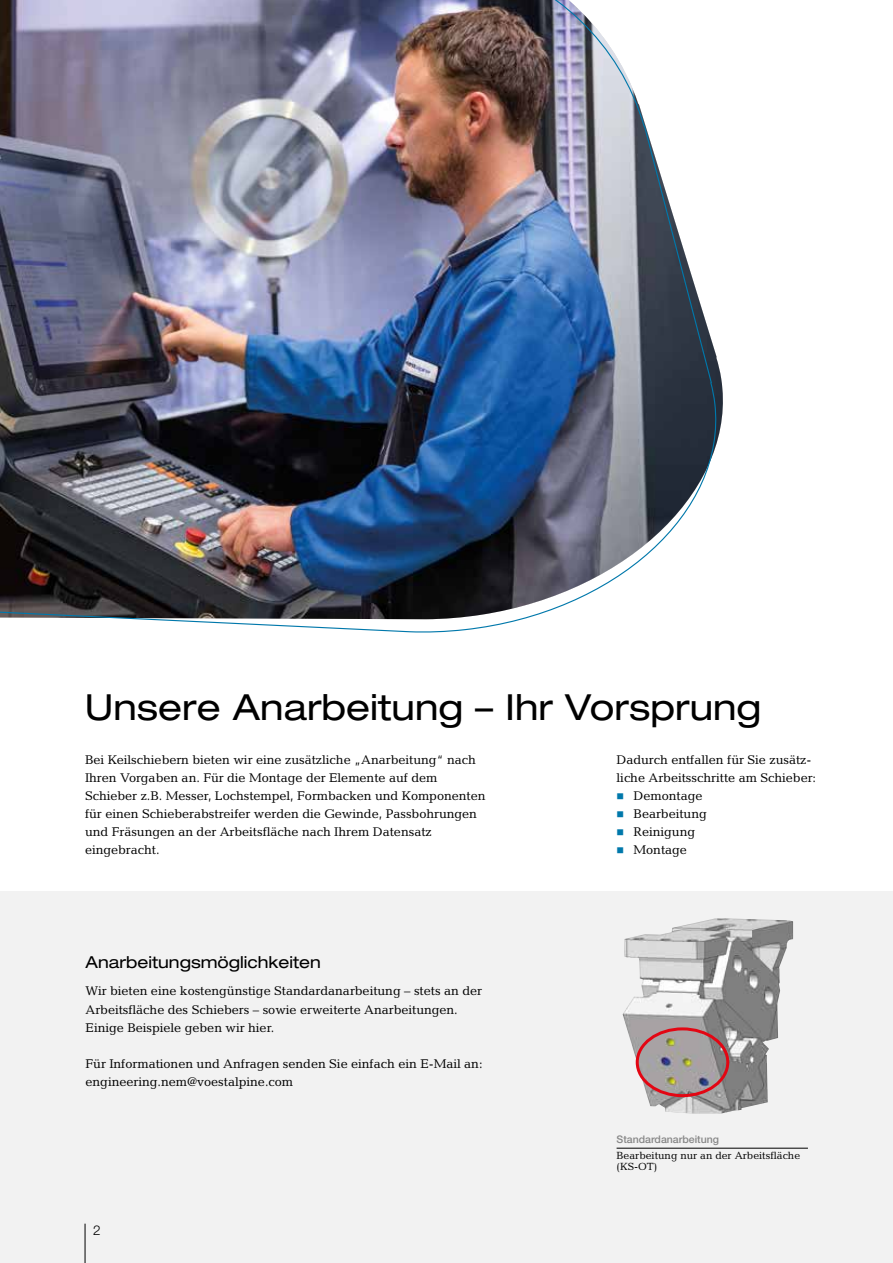
<style>
.page{position:relative;width:893px;height:1263px;background:#fff}
.page>*{position:absolute;margin:0;border:0;box-sizing:border-box;transform-origin:0 0}
.t1{font:expanded 36px "Helvetica Neue LT Std";color:#000}
.t2{font:expanded 16.5px "Helvetica Neue LT Std";color:#000}
.t3{font:300 13.5px "Helvetica Neue LT Std";color:#000}
.t4{font:12.75px/18px "Candida Std";letter-spacing:-.005em;color:#000}
.t5{font:10.5px/10.5px "Candida Std";color:#000}
.t6{font:500 10.5px "Helvetica Neue LT Std";color:#878787}
.s1{color:#0078ab}
</style>
<div class="page">
<div style="left:0;top:891px;width:893px;height:372px;background:#f2f2f2"></div>
<hr style="left:617px;top:1148px;width:191px;height:1px;background:#000">
<img style="left:0;top:0;width:723px;height:633px">
<img style="left:622px;top:918px;width:171px;height:195px">
<div style="left:636px;top:1027px;width:93px;height:70px;border:3px solid #e30613;border-radius:50%"></div>
<hr style="left:85px;top:1224px;width:1px;height:39px;background:#000">
<h1 class="t1" style="left:85px;top:685px;width:678px">Unsere Anarbeitung – Ihr Vorsprung</h1>
<p class="t4" style="left:85px;top:751px;width:402px">Bei Keilschiebern bieten wir eine zusätzliche „Anarbeitung“ nach Ihren Vorgaben an. Für die Montage der Elemente auf dem Schieber z.B. Messer, Lochstempel, Formbacken und Komponenten für einen Schieberabstreifer werden die Gewinde, Passbohrungen und Fräsungen an der Arbeitsfläche nach Ihrem Datensatz eingebracht.</p>
<p class="t4" style="left:617px;top:751px;width:201px">Dadurch entfallen für Sie zusätz&shy;liche Arbeitsschritte am Schieber:</p>
<p class="t4" style="left:617px;top:787px;width:87px"><span class="s1">■</span> Demontage</p>
<p class="t4" style="left:617px;top:805px;width:92px"><span class="s1">■</span> Bearbeitung</p>
<p class="t4" style="left:617px;top:823px;width:80px"><span class="s1">■</span> Reinigung</p>
<p class="t4" style="left:617px;top:841px;width:72px"><span class="s1">■</span> Montage</p>
<p class="t2" style="left:86px;top:952px;width:237px">Anarbeitungsmöglichkeiten</p>
<p class="t4" style="left:86px;top:982px;width:398px">Wir bieten eine kostengünstige Standardanarbeitung – stets an der<br>Arbeitsfläche des Schiebers – sowie erweiterte Anarbeitungen.<br>Einige Beispiele geben wir hier.</p>
<p class="t4" style="left:86px;top:1054px;width:398px">Für Informationen und Anfragen senden Sie einfach ein E-Mail an: engineering.nem@voestalpine.com</p>
<p class="t3" style="left:93px;top:1222px;width:9px">2</p>
<p class="t6" style="left:617px;top:1133px;width:104px">Standardanarbeitung</p>
<p class="t5" style="left:617px;top:1150px;width:185px">Bearbeitung nur an der Arbeitsfläche (KS-OT)</p>
</div>
